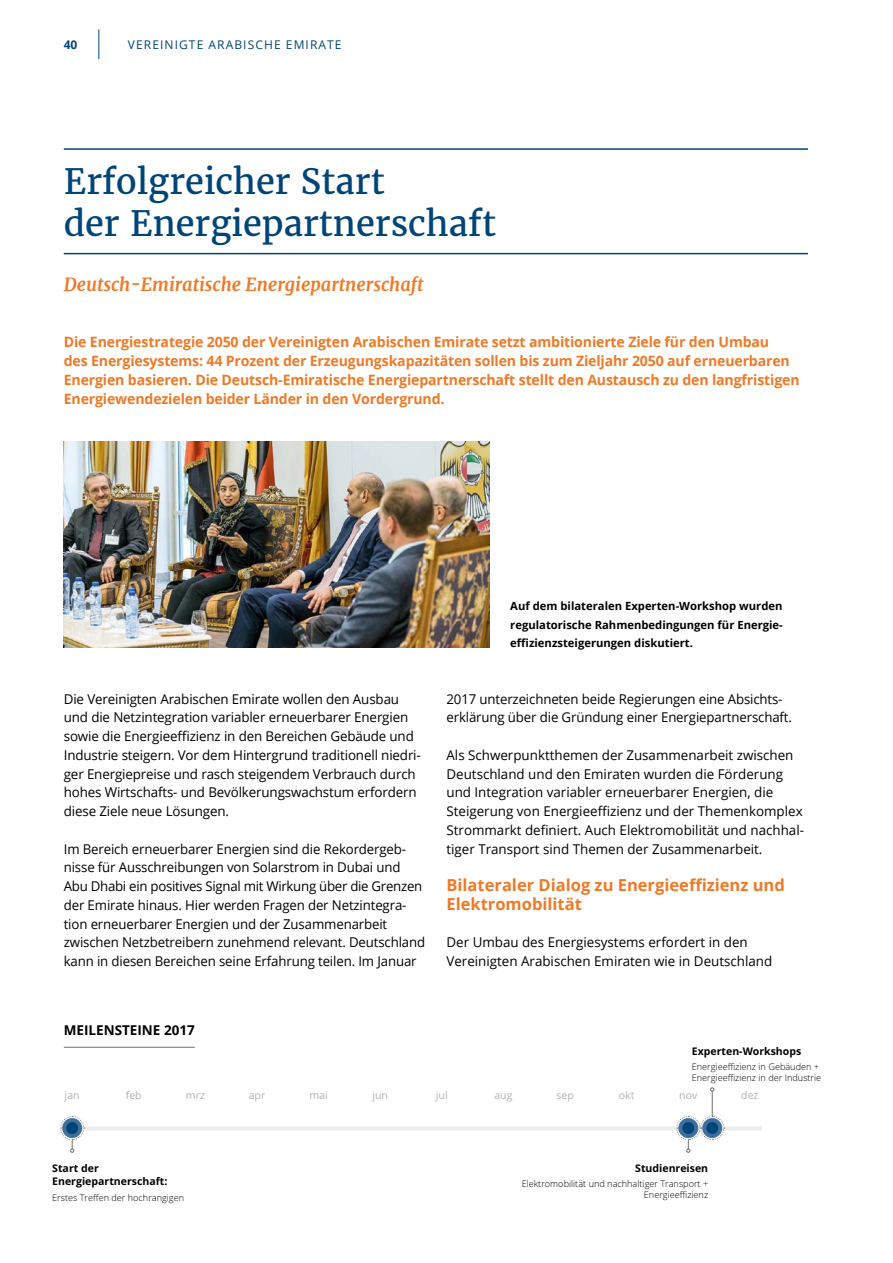
<style>
.page{position:relative;width:893px;height:1263px;background:#fff}
.page>*{position:absolute;margin:0;border:0;box-sizing:border-box;transform-origin:0 0}
.t1{font:34.5px/41.4px "Merriweather";color:#004577}
.t2{font:italic 700 18px "Merriweather";color:#ef7926}
.t3{font:700 16.5px/18.8px "Open Sans";color:#ef7926}
.t4{font:700 14.25px/18.8px "Open Sans";letter-spacing:-.01em;color:#ef7926}
.t5{font:13.5px/18.8px "Open Sans";letter-spacing:-.01em;color:#000}
.t6{font:700 13.5px "Open Sans";color:#000}
.t7{font:12px "Open Sans";letter-spacing:.09em;color:#004577}
.t8{font:700 12px "Open Sans";color:#004577}
.t9{font:700 11.25px/18.8px "Open Sans";color:#000;text-align:justify}
.t10{font:700 10.5px/12.6px "Open Sans";color:#000}
.t11{font:10.5px "Open Sans";color:#b3b2b2}
.t12{font:300 9.15px/10.9px "Open Sans";color:#000}
</style>
<div class="page">
<img style="left:64px;top:441px;width:425px;height:206px">
<hr style="left:64px;top:1047px;width:131px;height:1px;background:#706f6f">
<hr style="left:64px;top:1126px;width:698px;height:4px;background:#ededed">
<svg style="left:60px;top:1116px;width:25px;height:37px"></svg>
<svg style="left:676px;top:1087px;width:49px;height:66px"></svg>
<hr style="left:64px;top:148px;width:744px;height:2px;background:#004577">
<hr style="left:64px;top:253px;width:744px;height:1px;background:#004577">
<hr style="left:98px;top:29px;width:1px;height:30px;background:#004577">
<p class="t8" style="left:64px;top:36px;width:15px">40</p>
<p class="t7" style="left:128px;top:36px;width:215px">VEREINIGTE ARABISCHE EMIRATE</p>
<h1 class="t1" style="left:64px;top:161px;width:434px">Erfolgreicher Start<br>der Energiepartnerschaft</h1>
<h2 class="t2" style="left:64px;top:273px;width:361px">Deutsch-Emiratische Energiepartnerschaft</h2>
<p class="t4" style="left:64px;top:332px;width:737px">Die Energiestrategie 2050 der Vereinigten Arabischen Emirate setzt ambitionierte Ziele für den Umbau<br>des Energiesystems: 44 Prozent der Erzeugungskapazitäten sollen bis zum Zieljahr 2050 auf erneuerbaren Energien basieren. Die Deutsch-Emiratische Energiepartnerschaft stellt den Austausch zu den langfristigen Energiewendezielen beider Länder in den Vordergrund.</p>
<p class="t5" style="left:64px;top:689px;width:359px">Die Vereinigten Arabischen Emirate wollen den Ausbau und die Netzintegration variabler erneuerbarer Energien sowie die Energieeffizienz in den Bereichen Gebäude und Industrie steigern. Vor dem Hintergrund traditionell niedri&shy;ger Energiepreise und rasch steigendem Verbrauch durch hohes Wirtschafts- und Bevölkerungswachstum erfordern diese Ziele neue Lösungen.</p>
<p class="t5" style="left:64px;top:839px;width:363px">Im Bereich erneuerbarer Energien sind die Rekordergeb&shy;nisse für Ausschreibungen von Solarstrom in Dubai und Abu Dhabi ein positives Signal mit Wirkung über die Grenzen der Emirate hinaus. Hier werden Fragen der Netzintegra&shy;tion erneuerbarer Energien und der Zusammenarbeit zwischen Netzbetreibern zunehmend relevant. Deutschland kann in diesen Bereichen seine Erfahrung teilen. Im Januar</p>
<p class="t9" style="left:510px;top:596px;width:274px">Auf dem bilateralen Experten-Workshop wurden regulatorische Rahmenbedingungen für Energie&shy;effizienzsteigerungen diskutiert.</p>
<p class="t5" style="left:446px;top:689px;width:347px">2017 unterzeichneten beide Regierungen eine Absichts&shy;erklärung über die Gründung einer Energiepartnerschaft.</p>
<p class="t5" style="left:446px;top:745px;width:359px">Als Schwerpunktthemen der Zusammenarbeit zwischen Deutschland und den Emiraten wurden die Förderung und Integration variabler erneuerbarer Energien, die Steigerung von Energieeffizienz und der Themenkomplex Strommarkt definiert. Auch Elektromobilität und nachhal&shy;tiger Transport sind Themen der Zusammenarbeit.</p>
<p class="t3" style="left:446px;top:875px;width:340px">Bilateraler Dialog zu Energieeffizienz und<br>Elektromobilität</p>
<p class="t5" style="left:446px;top:933px;width:327px">Der Umbau des Energiesystems erfordert in den<br>Vereinigten Arabischen Emiraten wie in Deutschland</p>
<p class="t6" style="left:64px;top:1021px;width:133px">MEILENSTEINE 2017</p>
<p class="t10" style="left:692px;top:1045px;width:111px">Experten-Workshops</p>
<p class="t12" style="left:692px;top:1061px;width:131px">Energieeffizienz in Gebäuden +<br>Energieeffizienz in der Industrie</p>
<p class="t11" style="left:126px;top:1087px;width:17px">feb</p>
<p class="t11" style="left:249px;top:1087px;width:18px">apr</p>
<p class="t11" style="left:309px;top:1087px;width:20px">mai</p>
<p class="t11" style="left:372px;top:1087px;width:17px">jun</p>
<p class="t11" style="left:436px;top:1087px;width:13px">jul</p>
<p class="t11" style="left:494px;top:1087px;width:20px">aug</p>
<p class="t11" style="left:556px;top:1087px;width:19px">sep</p>
<p class="t11" style="left:619px;top:1087px;width:17px">okt</p>
<p class="t11" style="left:679px;top:1087px;width:20px">nov</p>
<p class="t11" style="left:65px;top:1087px;width:17px">jan</p>
<p class="t11" style="left:741px;top:1087px;width:19px">dez</p>
<p class="t11" style="left:186px;top:1087px;width:21px">mrz</p>
<p class="t10" style="left:52px;top:1162px;width:117px">Start der<br>Energiepartnerschaft:</p>
<p class="t12" style="left:52px;top:1192px;width:133px">Erstes Treffen der hochrangigen</p>
<p class="t10" style="left:635px;top:1162px;width:75px">Studienreisen</p>
<p class="t12" style="left:522px;top:1178px;width:188px">Elektromobilität und nachhaltiger Transport +</p>
<p class="t12" style="left:644px;top:1189px;width:66px">Energieeffizienz</p>
</div>
